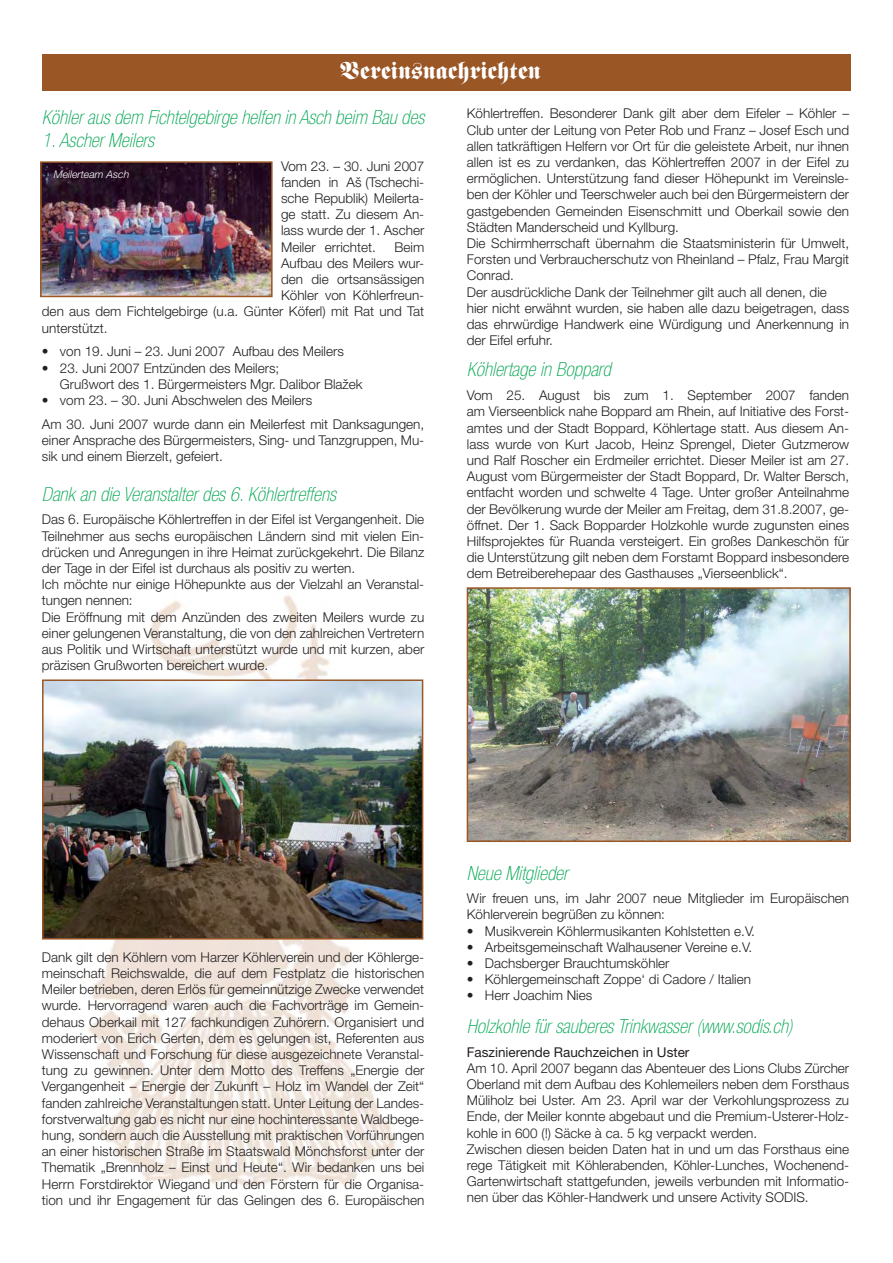
<style>
.page{position:relative;width:893px;height:1263px;background:#fff}
.page>*{position:absolute;margin:0;border:0;box-sizing:border-box;transform-origin:0 0}
.t1{font:24px "Fette Fraktur";color:#fff}
.t2{font:italic 100 condensed 19.5px "Helvetica Neue";color:#00a650}
.t3{font:300 13.5px/16.2px "Helvetica Neue";color:#231f20}
.t4{font:13.5px "Helvetica Neue";color:#231f20}
.t5{font:italic 300 10.5px "Helvetica Neue";color:#fff}
</style>
<div class="page">
<img style="left:88px;top:595px;width:307px;height:592px">
<div style="left:42px;top:54px;width:808px;height:37px;background:#9a5625"></div>
<img style="left:469px;top:590px;width:378px;height:249px">
<div style="left:466px;top:587px;width:384px;height:255px;border:2px solid #9a5625"></div>
<img style="left:45px;top:682px;width:375px;height:255px">
<div style="left:42px;top:679px;width:381px;height:261px;border:2px solid #9a5625"></div>
<img style="left:43px;top:164px;width:226px;height:130px">
<div style="left:40px;top:161px;width:232px;height:136px;border:2px solid #9a5625"></div>
<h1 class="t1" style="left:340px;top:62px;width:202px">Vereinsnachrichten</h1>
<h2 class="t2" style="left:42px;top:110px;width:384px">Köhler aus dem Fichtelgebirge helfen in Asch beim Bau des</h2>
<h2 class="t2" style="left:42px;top:133px;width:114px">1. Ascher Meilers</h2>
<p class="t3" style="left:281px;top:159px;width:145px;text-align:justify">Vom 23. – 30. Juni 2007 fanden in Aš (Tschechi&shy;sche Republik) Meilerta&shy;ge statt. Zu diesem An&shy;lass wurde der 1. Ascher Meiler errichtet.</p>
<p class="t5" style="left:54px;top:171px;width:77px">Meilerteam Asch</p>
<p class="t3" style="left:394px;top:240px;width:31px">Beim</p>
<p class="t3" style="left:281px;top:256px;width:145px">Aufbau des Meilers wur-</p>
<p class="t3" style="left:281px;top:272px;width:145px">den die ortsansässigen</p>
<p class="t3" style="left:281px;top:289px;width:145px">Köhler von Köhlerfreun-</p>
<p class="t3" style="left:42px;top:305px;width:384px">den aus dem Fichtelgebirge (u.a. Günter Köferl) mit Rat und Tat</p>
<p class="t3" style="left:42px;top:321px;width:67px">unterstützt.</p>
<p class="t3" style="left:42px;top:345px;width:303px">• von 19. Juni – 23. Juni 2007 Aufbau des Meilers</p>
<p class="t3" style="left:60px;top:361px;width:304px;text-indent:-18px">• 23. Juni 2007 Entzünden des Meilers;<br>Grußwort des 1. Bürgermeisters Mgr. Dalibor Blažek</p>
<p class="t3" style="left:42px;top:390px;width:384px;line-height:23.7px">• vom 23. – 30. Juni Abschwelen des Meilers<br>Am 30. Juni 2007 wurde dann ein Meilerfest mit Danksagungen,</p>
<p class="t3" style="left:42px;top:433px;width:384px">einer Ansprache des Bürgermeisters, Sing- und Tanzgruppen, Mu&shy;sik und einem Bierzelt, gefeiert.</p>
<h2 class="t2" style="left:42px;top:487px;width:295px">Dank an die Veranstalter des 6. Köhlertreffens</h2>
<p class="t3" style="left:42px;top:513px;width:384px">Das 6. Europäische Köhlertreffen in der Eifel ist Vergangenheit. Die Teilnehmer aus sechs europäischen Ländern sind mit vielen Ein&shy;drücken und Anregungen in ihre Heimat zurückgekehrt. Die Bilanz der Tage in der Eifel ist durchaus als positiv zu werten.<br>Ich möchte nur einige Höhepunkte aus der Vielzahl an Veranstal&shy;tungen nennen:<br>Die Eröffnung mit dem Anzünden des zweiten Meilers wurde zu einer gelungenen Veranstaltung, die von den zahlreichen Vertretern aus Politik und Wirtschaft unterstützt wurde und mit kurzen, aber präzisen Grußworten bereichert wurde.</p>
<p class="t3" style="left:467px;top:107px;width:384px">Köhlertreffen. Besonderer Dank gilt aber dem Eifeler – Köhler – Club unter der Leitung von Peter Rob und Franz – Josef Esch und allen tatkräftigen Helfern vor Ort für die geleistete Arbeit, nur ihnen allen ist es zu verdanken, das Köhlertreffen 2007 in der Eifel zu ermöglichen. Unterstützung fand dieser Höhepunkt im Vereinsle&shy;ben der Köhler und Teerschweler auch bei den Bürgermeistern der gastgebenden Gemeinden Eisenschmitt und Oberkail sowie den Städten Manderscheid und Kyllburg.<br>Die Schirmherrschaft übernahm die Staatsministerin für Umwelt, Forsten und Verbraucherschutz von Rheinland – Pfalz, Frau Margit Conrad.<br>Der ausdrückliche Dank der Teilnehmer gilt auch all denen, die hier nicht erwähnt wurden, sie haben alle dazu beigetragen, dass das ehrwürdige Handwerk eine Würdigung und Anerkennung in der Eifel erfuhr.</p>
<h2 class="t2" style="left:467px;top:363px;width:146px">Köhlertage in Boppard</h2>
<p class="t3" style="left:467px;top:389px;width:384px;text-align:justify">Vom 25. August bis zum 1. September 2007 fanden am Vierseenblick nahe Boppard am Rhein, auf Initiative des Forst&shy;amtes und der Stadt Boppard, Köhlertage statt. Aus diesem An&shy;lass wurde von Kurt Jacob, Heinz Sprengel, Dieter Gutzmerow und Ralf Roscher ein Erdmeiler errichtet. Dieser Meiler ist am 27.<br>August vom Bürgermeister der Stadt Boppard, Dr. Walter Bersch, entfacht worden und schwelte 4 Tage. Unter großer Anteilnahme der Bevölkerung wurde der Meiler am Freitag, dem 31.8.2007, ge&shy;öffnet. Der 1. Sack Bopparder Holzkohle wurde zugunsten eines Hilfsprojektes für Ruanda versteigert. Ein großes Dankeschön für die Unterstützung gilt neben dem Forstamt Boppard insbesondere dem Betreiberehepaar des Gasthauses „Vierseenblick“.</p>
<p class="t3" style="left:42px;top:950px;width:384px;text-align:justify">Dank gilt den Köhlern vom Harzer Köhlerverein und der Köhlerge&shy;meinschaft Reichswalde, die auf dem Festplatz die historischen Meiler betrieben, deren Erlös für gemeinnützige Zwecke verwendet wurde. Hervorragend waren auch die Fachvorträge im Gemein&shy;dehaus Oberkail mit 127 fachkundigen Zuhörern. Organisiert und moderiert von Erich Gerten, dem es gelungen ist, Referenten aus Wissenschaft und Forschung für diese ausgezeichnete Veranstal&shy;tung zu gewinnen. Unter dem Motto des Treffens „Energie der Vergangenheit – Energie der Zukunft – Holz im Wandel der Zeit“ fanden zahlreiche Veranstaltungen statt. Unter Leitung der Landes&shy;forstverwaltung gab es nicht nur eine hochinteressante Waldbege&shy;hung, sondern auch die Ausstellung mit praktischen Vorführungen an einer historischen Straße im Staatswald Mönchsforst unter der Thematik „Brennholz – Einst und Heute“. Wir bedanken uns bei Herrn Forstdirektor Wiegand und den Förstern für die Organisa&shy;tion und ihr Engagement für das Gelingen des 6. Europäischen</p>
<h2 class="t2" style="left:467px;top:866px;width:103px">Neue Mitglieder</h2>
<p class="t3" style="left:467px;top:892px;width:384px">Wir freuen uns, im Jahr 2007 neue Mitglieder im Europäischen<br>Köhlerverein begrüßen zu können:</p>
<p class="t3" style="left:467px;top:924px;width:290px">• Musikverein Köhlermusikanten Kohlstetten e.V.</p>
<p class="t3" style="left:467px;top:940px;width:287px">• Arbeitsgemeinschaft Walhausener Vereine e.V.</p>
<p class="t3" style="left:467px;top:956px;width:204px">• Dachsberger Brauchtumsköhler</p>
<p class="t3" style="left:467px;top:973px;width:286px">• Köhlergemeinschaft Zoppe‘ di Cadore / Italien</p>
<p class="t3" style="left:467px;top:989px;width:127px">• Herr Joachim Nies</p>
<h2 class="t2" style="left:467px;top:1019px;width:327px">Holzkohle für sauberes Trinkwasser (www.sodis.ch)</h2>
<p class="t4" style="left:467px;top:1047px;width:224px">Faszinierende Rauchzeichen in Uster</p>
<p class="t3" style="left:467px;top:1061px;width:384px">Am 10. April 2007 begann das Abenteuer des Lions Clubs Zürcher Oberland mit dem Aufbau des Kohlemeilers neben dem Forsthaus Müliholz bei Uster. Am 23. April war der Verkohlungsprozess zu Ende, der Meiler konnte abgebaut und die Premium-Usterer-Holz&shy;kohle in 600 (!) Säcke à ca. 5 kg verpackt werden.<br>Zwischen diesen beiden Daten hat in und um das Forsthaus eine rege Tätigkeit mit Köhlerabenden, Köhler-Lunches, Wochenend-Gartenwirtschaft stattgefunden, jeweils verbunden mit Informatio&shy;nen über das Köhler-Handwerk und unsere Activity SODIS.</p>
</div>
